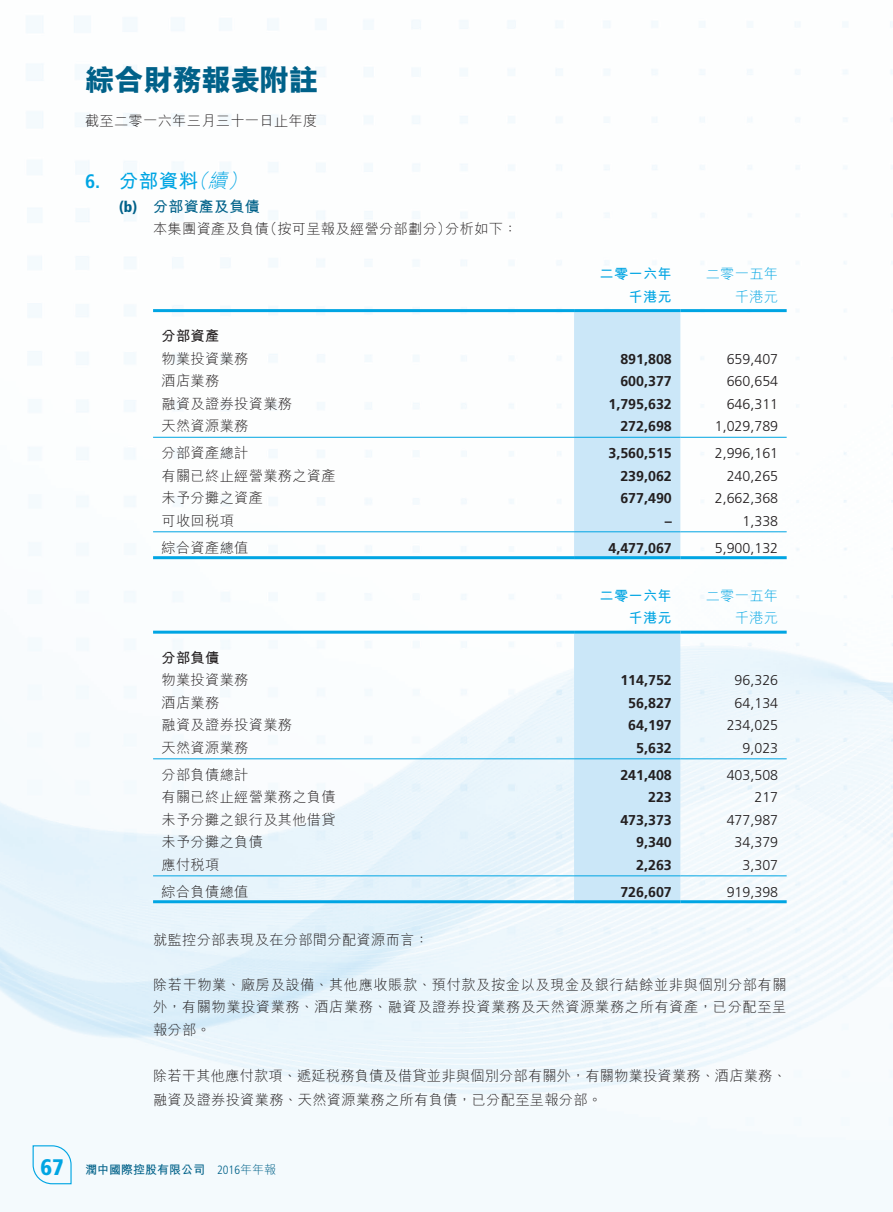
<style>
.page{position:relative;width:893px;height:1212px;background:#fff}
.page>*{position:absolute;margin:0;border:0;box-sizing:border-box;transform-origin:0 0}
.t1{font:800 30px "M Hei HK";letter-spacing:-.03em;color:#006189}
._01_H1{font:700 19.5px "M Hei HK";color:#00a5e3}
._02_H2{font:700 15px "M Hei HK";letter-spacing:.02em;color:#006189}
._00_txt{font:300 14.25px/22.5px "M Hei HK";letter-spacing:.02em;color:#231f20;text-align:justify}
._50_Table_txt{font:300 14.25px "M Hei HK";letter-spacing:.02em;color:#231f20}
._50_Table_txt-2{font:300 14.25px "Frutiger LT Std";color:#231f20}
._50_Table_txt-3{font:700 14.25px "Frutiger LT Std";color:#231f20}
._50_Table_txt-4{font:700 14.25px "M Hei HK";letter-spacing:.02em;color:#00a5e3}
._50_Table_txt-5{font:300 14.25px "M Hei HK";letter-spacing:.02em;color:#00a5e3}
._50_Table_txt-6{font:700 14.25px "M Hei HK";letter-spacing:.02em;color:#231f20}
.t2{font:700 12px "M Hei HK";color:#006189}
.s1{font-family:"Frutiger LT Std";font-stretch:condensed}
.s2{font-weight:300;font-style:italic}
.s3{font-family:"Frutiger LT Std";font-weight:900;font-stretch:condensed}
.s4{font-family:"Frutiger LT Std";font-weight:900;font-stretch:condensed;font-size:22.5px;color:#00a5e3}
.s5{font-family:"Frutiger LT Std";font-weight:300;font-stretch:condensed}
.s6{font-weight:300}
</style>
<div class="page">
<svg style="left:32px;top:1145px;width:40px;height:40px"></svg>
<div style="left:574px;top:312px;width:106px;height:244px;background:#cbe7f8"></div>
<hr style="left:153px;top:309px;width:421px;height:3px;background:#00a5e3">
<hr style="left:574px;top:309px;width:106px;height:3px;background:#00a5e3">
<hr style="left:680px;top:309px;width:107px;height:3px;background:#00a5e3">
<hr style="left:153px;top:437px;width:421px;height:1px;background:#00a5e3">
<hr style="left:574px;top:437px;width:106px;height:1px;background:#00a5e3">
<hr style="left:680px;top:437px;width:107px;height:1px;background:#00a5e3">
<hr style="left:153px;top:531px;width:421px;height:1px;background:#00a5e3">
<hr style="left:574px;top:531px;width:106px;height:1px;background:#00a5e3">
<hr style="left:680px;top:531px;width:107px;height:1px;background:#00a5e3">
<hr style="left:153px;top:556px;width:421px;height:3px;background:#00a5e3">
<hr style="left:574px;top:556px;width:106px;height:3px;background:#00a5e3">
<hr style="left:680px;top:556px;width:107px;height:3px;background:#00a5e3">
<div style="left:574px;top:634px;width:106px;height:266px;background:#cbe7f8"></div>
<hr style="left:153px;top:631px;width:421px;height:3px;background:#00a5e3">
<hr style="left:574px;top:631px;width:106px;height:3px;background:#00a5e3">
<hr style="left:680px;top:631px;width:107px;height:3px;background:#00a5e3">
<hr style="left:153px;top:758px;width:421px;height:1px;background:#00a5e3">
<hr style="left:574px;top:758px;width:106px;height:1px;background:#00a5e3">
<hr style="left:680px;top:758px;width:107px;height:1px;background:#00a5e3">
<hr style="left:153px;top:875px;width:421px;height:1px;background:#00a5e3">
<hr style="left:574px;top:875px;width:106px;height:1px;background:#00a5e3">
<hr style="left:680px;top:875px;width:107px;height:1px;background:#00a5e3">
<hr style="left:153px;top:900px;width:421px;height:3px;background:#00a5e3">
<hr style="left:574px;top:900px;width:106px;height:3px;background:#00a5e3">
<hr style="left:680px;top:900px;width:107px;height:3px;background:#00a5e3">
<h1 class="t1" style="left:85px;top:64px;width:235px">綜合財務報表附註</h1>
<p class="_00_txt" style="left:85px;top:110px;width:234px">截至二零一六年三月三十一日止年度</p>
<p class="_01_H1" style="left:85px;top:166px;width:168px"><span class="s1">6.</span> 分部資料<span class="s2">（續）</span></p>
<p class="_02_H2" style="left:119px;top:195px;width:142px"><span class="s3">(b)</span> 分部資產及負債</p>
<p class="_00_txt" style="left:153px;top:217px;width:366px">本集團資產及負債（按可呈報及經營分部劃分）分析如下：</p>
<p class="_50_Table_txt-4" style="left:599px;top:263px;width:74px">二零一六年</p>
<p class="_50_Table_txt-5" style="left:706px;top:266px;width:74px">二零一五年</p>
<p class="_50_Table_txt-4" style="left:628px;top:286px;width:45px">千港元</p>
<p class="_50_Table_txt-5" style="left:735px;top:289px;width:45px">千港元</p>
<p class="_50_Table_txt-6" style="left:162px;top:326px;width:59px">分部資產</p>
<p class="_50_Table_txt" style="left:162px;top:351px;width:88px">物業投資業務</p>
<p class="_50_Table_txt-3" style="left:620px;top:350px;width:53px">891,808</p>
<p class="_50_Table_txt-2" style="left:727px;top:351px;width:53px">659,407</p>
<p class="_50_Table_txt" style="left:162px;top:374px;width:59px">酒店業務</p>
<p class="_50_Table_txt-3" style="left:620px;top:373px;width:53px">600,377</p>
<p class="_50_Table_txt-2" style="left:727px;top:373px;width:53px">660,654</p>
<p class="_50_Table_txt" style="left:162px;top:396px;width:132px">融資及證券投資業務</p>
<p class="_50_Table_txt-3" style="left:608px;top:395px;width:65px">1,795,632</p>
<p class="_50_Table_txt-2" style="left:727px;top:396px;width:53px">646,311</p>
<p class="_50_Table_txt" style="left:162px;top:419px;width:88px">天然資源業務</p>
<p class="_50_Table_txt-3" style="left:620px;top:418px;width:53px">272,698</p>
<p class="_50_Table_txt-2" style="left:715px;top:418px;width:65px">1,029,789</p>
<p class="_50_Table_txt" style="left:162px;top:446px;width:88px">分部資產總計</p>
<p class="_50_Table_txt-3" style="left:608px;top:445px;width:65px">3,560,515</p>
<p class="_50_Table_txt-2" style="left:715px;top:445px;width:65px">2,996,161</p>
<p class="_50_Table_txt" style="left:162px;top:468px;width:176px">有關已終止經營業務之資產</p>
<p class="_50_Table_txt-3" style="left:620px;top:467px;width:53px">239,062</p>
<p class="_50_Table_txt-2" style="left:727px;top:468px;width:53px">240,265</p>
<p class="_50_Table_txt" style="left:162px;top:491px;width:103px">未予分攤之資產</p>
<p class="_50_Table_txt-3" style="left:620px;top:490px;width:53px">677,490</p>
<p class="_50_Table_txt-2" style="left:715px;top:490px;width:65px">2,662,368</p>
<p class="_50_Table_txt" style="left:162px;top:513px;width:74px">可收回稅項</p>
<p class="_50_Table_txt-3" style="left:665px;top:512px;width:9px">–</p>
<p class="_50_Table_txt-2" style="left:742px;top:513px;width:37px">1,338</p>
<p class="_50_Table_txt" style="left:162px;top:540px;width:88px">綜合資產總值</p>
<p class="_50_Table_txt-3" style="left:608px;top:539px;width:65px">4,477,067</p>
<p class="_50_Table_txt-2" style="left:715px;top:540px;width:65px">5,900,132</p>
<p class="_50_Table_txt-4" style="left:599px;top:585px;width:74px">二零一六年</p>
<p class="_50_Table_txt-5" style="left:706px;top:588px;width:74px">二零一五年</p>
<p class="_50_Table_txt-4" style="left:628px;top:607px;width:45px">千港元</p>
<p class="_50_Table_txt-5" style="left:735px;top:610px;width:45px">千港元</p>
<p class="_50_Table_txt-6" style="left:162px;top:647px;width:59px">分部負債</p>
<p class="_50_Table_txt" style="left:162px;top:673px;width:88px">物業投資業務</p>
<p class="_50_Table_txt-3" style="left:620px;top:672px;width:53px">114,752</p>
<p class="_50_Table_txt-2" style="left:735px;top:672px;width:45px">96,326</p>
<p class="_50_Table_txt" style="left:162px;top:695px;width:59px">酒店業務</p>
<p class="_50_Table_txt-3" style="left:628px;top:694px;width:45px">56,827</p>
<p class="_50_Table_txt-2" style="left:735px;top:695px;width:45px">64,134</p>
<p class="_50_Table_txt" style="left:162px;top:718px;width:132px">融資及證券投資業務</p>
<p class="_50_Table_txt-3" style="left:628px;top:717px;width:45px">64,197</p>
<p class="_50_Table_txt-2" style="left:727px;top:717px;width:53px">234,025</p>
<p class="_50_Table_txt" style="left:162px;top:740px;width:88px">天然資源業務</p>
<p class="_50_Table_txt-3" style="left:636px;top:739px;width:37px">5,632</p>
<p class="_50_Table_txt-2" style="left:742px;top:740px;width:37px">9,023</p>
<p class="_50_Table_txt" style="left:162px;top:767px;width:88px">分部負債總計</p>
<p class="_50_Table_txt-3" style="left:620px;top:766px;width:53px">241,408</p>
<p class="_50_Table_txt-2" style="left:727px;top:767px;width:53px">403,508</p>
<p class="_50_Table_txt" style="left:162px;top:790px;width:176px">有關已終止經營業務之負債</p>
<p class="_50_Table_txt-3" style="left:648px;top:789px;width:25px">223</p>
<p class="_50_Table_txt-2" style="left:754px;top:789px;width:25px">217</p>
<p class="_50_Table_txt" style="left:162px;top:812px;width:176px">未予分攤之銀行及其他借貸</p>
<p class="_50_Table_txt-3" style="left:620px;top:811px;width:53px">473,373</p>
<p class="_50_Table_txt-2" style="left:727px;top:812px;width:53px">477,987</p>
<p class="_50_Table_txt" style="left:162px;top:835px;width:103px">未予分攤之負債</p>
<p class="_50_Table_txt-3" style="left:636px;top:834px;width:37px">9,340</p>
<p class="_50_Table_txt-2" style="left:735px;top:834px;width:45px">34,379</p>
<p class="_50_Table_txt" style="left:162px;top:857px;width:59px">應付稅項</p>
<p class="_50_Table_txt-3" style="left:636px;top:856px;width:37px">2,263</p>
<p class="_50_Table_txt-2" style="left:742px;top:857px;width:37px">3,307</p>
<p class="_50_Table_txt" style="left:162px;top:884px;width:88px">綜合負債總值</p>
<p class="_50_Table_txt-3" style="left:620px;top:883px;width:53px">726,607</p>
<p class="_50_Table_txt-2" style="left:727px;top:884px;width:53px">919,398</p>
<p class="_00_txt" style="left:153px;top:928px;width:277px">就監控分部表現及在分部間分配資源而言：</p>
<p class="_00_txt" style="left:153px;top:973px;width:635px">除若干物業、廠房及設備、其他應收賬款、預付款及按金以及現金及銀行結餘並非與個別分部有關外，有關物業投資業務、酒店業務、融資及證券投資業務及天然資源業務之所有資產，已分配至呈報分部。</p>
<p class="_00_txt" style="left:153px;top:1064px;width:635px;line-height:24px">除若干其他應付款項、遞延稅務負債及借貸並非與個別分部有關外，有關物業投資業務、酒店業務、融資及證券投資業務、天然資源業務之所有負債，已分配至呈報分部。</p>
<p class="t2" style="left:40px;top:1161px;width:237px"><span class="s4">67</span> 潤中國際控股有限公司 <span class="s5">2016</span><span class="s6">年年報</span></p>
</div>
